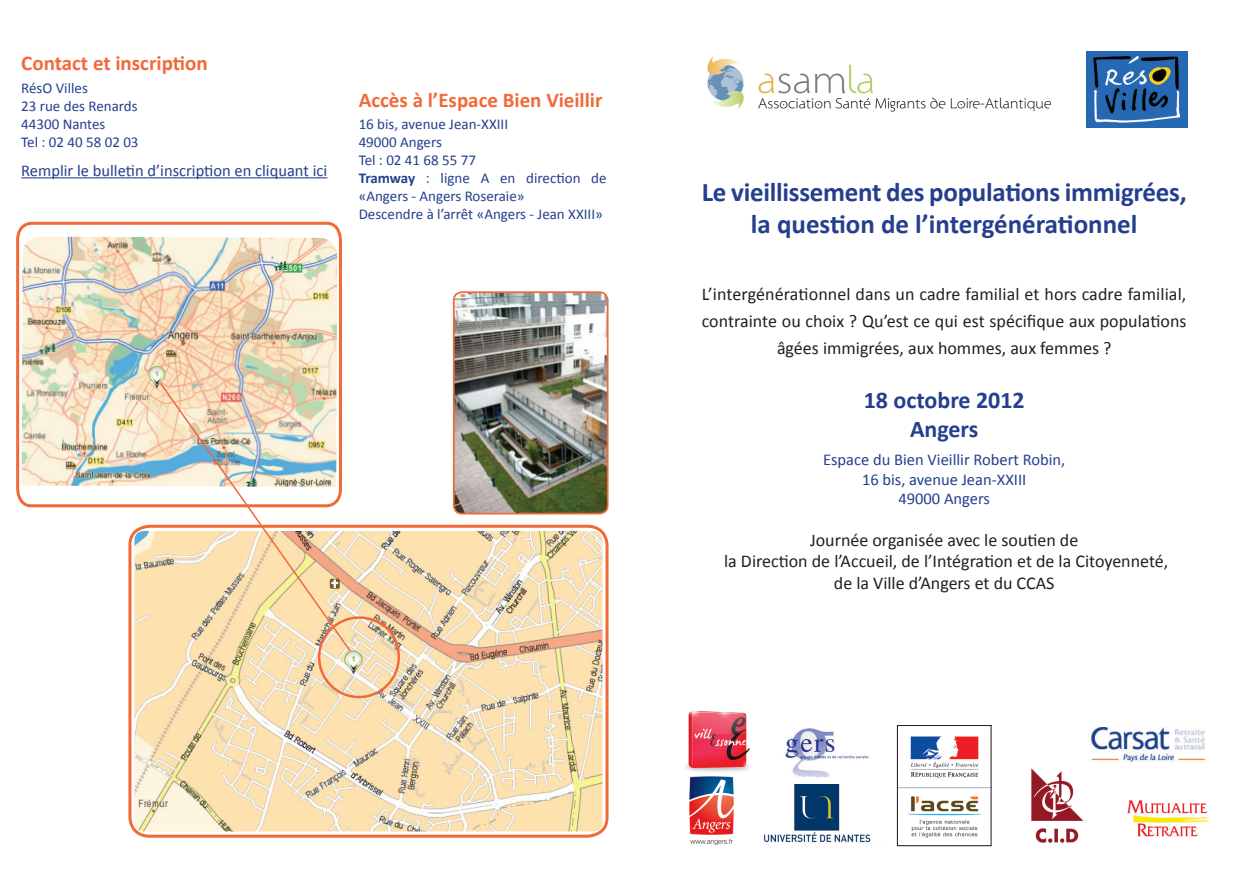
<style>
.page{position:relative;width:1259px;height:893px;background:#fff}
.page>*{position:absolute;margin:0;border:0;box-sizing:border-box;transform-origin:0 0}
.t1{font:700 27px/31.5px "Calibri";letter-spacing:-.01em;color:#253f8e;text-align:center}
.t2{font:700 24px/28.8px "Calibri";color:#253f8e;text-align:center}
.t3{font:700 21px "Calibri";color:#f26938}
.t4{font:18px/27px "Calibri";color:#231f20;text-align:center}
.t5{font:16.5px/19.8px "Calibri";color:#253f8e;text-align:center}
.t6{font:15px/18px "Calibri";color:#253f8e}
.s1{font-weight:700}
</style>
<div class="page">
<img style="left:1086px;top:52px;width:101px;height:76px">
<hr style="left:21px;top:177px;width:306px;height:1px;background:#253f8e">
<img style="left:899px;top:736px;width:90px;height:102px">
<div style="left:897px;top:725px;width:94px;height:121px;border:1px solid #231f20"></div>
<img style="left:454px;top:294px;width:153px;height:220px">
<div style="left:453px;top:291px;width:155px;height:223px;border:2px solid #f26938;border-radius:8px"></div>
<svg style="left:130px;top:526px;width:477px;height:310px"></svg>
<div style="left:128px;top:525px;width:480px;height:313px;border:3px solid #f26938;border-radius:19px"></div>
<img style="left:134px;top:531px;width:468px;height:300px">
<div style="left:318px;top:616px;width:82px;height:82px;border:2px solid #f26938;border-radius:50%"></div>
<svg style="left:16px;top:221px;width:326px;height:287px"></svg>
<img style="left:22px;top:237px;width:315px;height:250px">
<svg style="left:158px;top:381px;width:194px;height:272px"></svg>
<img style="left:685px;top:711px;width:65px;height:61px">
<img style="left:764px;top:785px;width:107px;height:58px">
<img style="left:1031px;top:768px;width:53px;height:75px">
<img style="left:1089px;top:727px;width:117px;height:34px">
<img style="left:1127px;top:800px;width:81px;height:37px">
<img style="left:707px;top:56px;width:345px;height:56px">
<img style="left:689px;top:776px;width:45px;height:69px">
<img style="left:785px;top:728px;width:84px;height:50px">
<p class="t3" style="left:21px;top:50px;width:188px">Contact et inscription</p>
<p class="t6" style="left:21px;top:79px;width:119px">RésO Villes<br>23 rue des Renards<br>44300 Nantes<br>Tel : 02 40 58 02 03</p>
<p class="t5" style="left:21px;top:161px;width:307px">Remplir le bulletin d’inscription en cliquant ici</p>
<p class="t3" style="left:359px;top:87px;width:245px">Accès à l’Espace Bien Vieillir</p>
<p class="t6" style="left:359px;top:115px;width:249px">16 bis, avenue Jean-XXIII<br>49000 Angers<br>Tel : 02 41 68 55 77<br><span class="s1">Tramway</span> : ligne A en direction de «Angers - Angers Roseraie»<br>Descendre à l’arrêt «Angers - Jean XXIII»</p>
<h1 class="t1" style="left:702px;top:176px;width:486px">Le vieillissement des populations immigrées, la question de l’intergénérationnel</h1>
<p class="t4" style="left:702px;top:280px;width:486px">L’intergénérationnel dans un cadre familial et hors cadre familial, contrainte ou choix ? Qu’est ce qui est spécifique aux populations âgées immigrées, aux hommes, aux femmes ?</p>
<h2 class="t2" style="left:863px;top:385px;width:162px">18 octobre 2012<br>Angers</h2>
<p class="t5" style="left:823px;top:449px;width:244px">Espace du Bien Vieillir Robert Robin,<br>16 bis, avenue Jean-XXIII<br>49000 Angers</p>
<p class="t4" style="left:724px;top:529px;width:446px;line-height:21.6px">Journée organisée avec le soutien de<br>la Direction de l’Accueil, de l’Intégration et de la Citoyenneté, de la Ville d’Angers et du CCAS</p>
</div>
